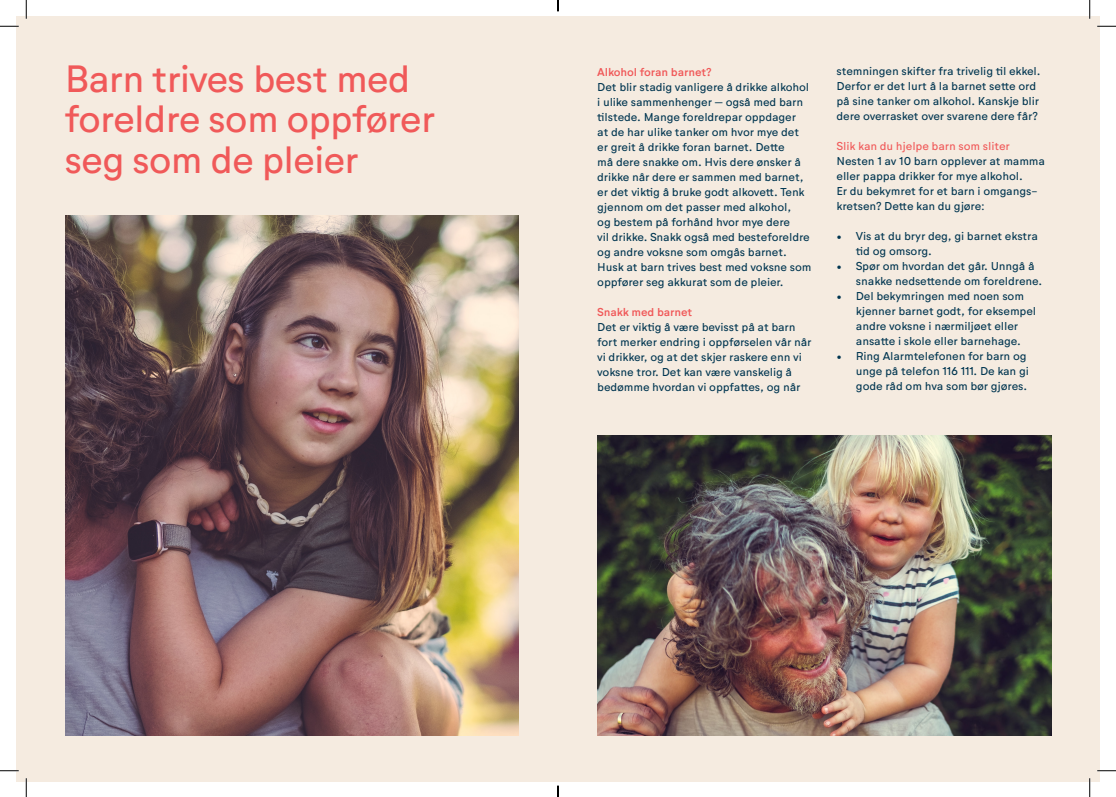
<style>
.page{position:relative;width:1116px;height:797px;background:#fff}
.page>*{position:absolute;margin:0;border:0;box-sizing:border-box;transform-origin:0 0}
.t1{font:37.5px/40px "Neutrif Studio";letter-spacing:-.03em;color:#f05959}
.t2{font:11.25px/15px "Neutrif Studio";letter-spacing:-.01em;color:#013651}
.t3{font:500 11.25px "Neutrif Studio";letter-spacing:-.01em;color:#f05959}
.t4{font:11.25px "Neutrif Studio";letter-spacing:-.01em;color:#f05959}
</style>
<div class="page">
<div style="left:16px;top:16px;width:1083px;height:765px;background:#f5ebe0"></div>
<img style="left:597px;top:435px;width:454px;height:300px">
<img style="left:65px;top:215px;width:454px;height:520px">
<svg style="left:0;top:25px;width:19px;height:2px"></svg>
<svg style="left:1097px;top:25px;width:18px;height:2px"></svg>
<svg style="left:0;top:770px;width:19px;height:1px"></svg>
<svg style="left:1097px;top:770px;width:18px;height:1px"></svg>
<svg style="left:25px;top:0;width:2px;height:19px"></svg>
<svg style="left:25px;top:778px;width:2px;height:19px"></svg>
<svg style="left:1089px;top:0;width:1px;height:19px"></svg>
<svg style="left:1088px;top:778px;width:2px;height:19px"></svg>
<svg style="left:557px;top:0;width:2px;height:11px"></svg>
<svg style="left:557px;top:785px;width:2px;height:12px"></svg>
<h1 class="t1" style="left:64px;top:59px;width:372px">Barn trives best med foreldre som oppfører seg som de pleier</h1>
<p class="t3" style="left:597px;top:65px;width:116px">Alkohol foran barnet?</p>
<p class="t2" style="left:597px;top:80px;width:216px">Det blir stadig vanligere å drikke alkohol i ulike sammenhenger – også med barn tilstede. Mange foreldrepar oppdager<br>at de har ulike tanker om hvor mye det er greit å drikke foran barnet. Dette<br>må dere snakke om. Hvis dere ønsker å drikke når dere er sammen med barnet, er det viktig å bruke godt alkovett. Tenk gjennom om det passer med alkohol,<br>og bestem på forhånd hvor mye dere<br>vil drikke. Snakk også med besteforeldre og andre voksne som omgås barnet.<br>Husk at barn trives best med voksne som oppfører seg akkurat som de pleier.</p>
<p class="t3" style="left:597px;top:305px;width:97px">Snakk med barnet</p>
<p class="t2" style="left:597px;top:320px;width:216px">Det er viktig å være bevisst på at barn fort merker endring i oppførselen vår når vi drikker, og at det skjer raskere enn vi voksne tror. Det kan være vanskelig å bedømme hvordan vi oppfattes, og når</p>
<p class="t2" style="left:836px;top:64px;width:206px">stemningen skifter fra trivelig til ekkel.<br>Derfor er det lurt å la barnet sette ord på sine tanker om alkohol. Kanskje blir dere overrasket over svarene dere får?</p>
<p class="t4" style="left:836px;top:139px;width:175px">Slik kan du hjelpe barn som sliter</p>
<p class="t2" style="left:836px;top:154px;width:210px">Nesten 1 av 10 barn opplever at mamma eller pappa drikker for mye alkohol.<br>Er du bekymret for et barn i omgangs&shy;kretsen? Dette kan du gjøre:</p>
<p class="t2" style="left:856px;top:229px;width:183px;text-indent:-19px">• Vis at du bryr deg, gi barnet ekstra tid og omsorg.</p>
<p class="t2" style="left:856px;top:259px;width:188px;text-indent:-19px">• Spør om hvordan det går. Unngå å snakke nedsettende om foreldrene.</p>
<p class="t2" style="left:856px;top:289px;width:182px;text-indent:-19px">• Del bekymringen med noen som kjenner barnet godt, for eksempel andre voksne i nærmiljøet eller ansatte i skole eller barnehage.</p>
<p class="t2" style="left:856px;top:349px;width:174px;text-indent:-19px">• Ring Alarmtelefonen for barn og unge på telefon 116 111. De kan gi gode råd om hva som bør gjøres.</p>
</div>
